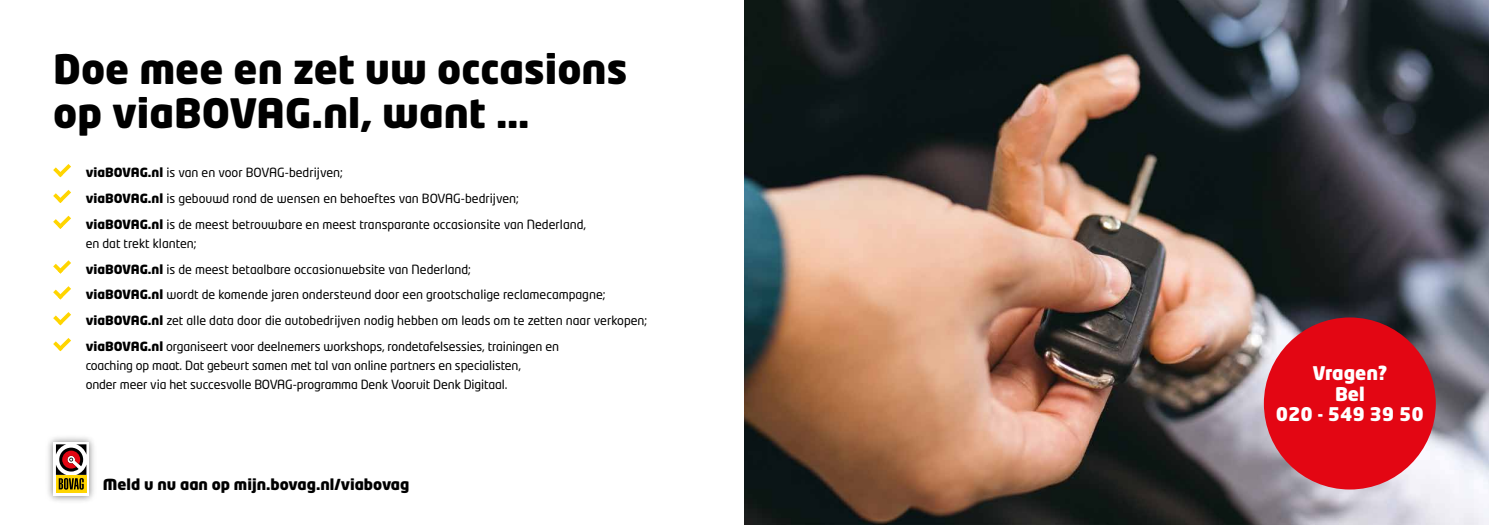
<style>
.page{position:relative;width:1489px;height:525px;background:#fff}
.page>*{position:absolute;margin:0;border:0;box-sizing:border-box;transform-origin:0 0}
.t1{font:900 40px/43.8px "Neo Tech Std";color:#000}
.t2{font:900 18.62px/20.4px "Neo Tech Std";color:#fff;text-align:center}
.t3{font:900 15px "Neo Tech Std";color:#000}
.t4{font:12.5px/25.9px "Neo Tech Std";color:#000}
.s1{font-weight:900}
</style>
<div class="page">
<img style="left:744px;top:0;width:744px;height:524px">
<svg style="left:53px;top:164px;width:18px;height:13px"></svg>
<svg style="left:53px;top:190px;width:18px;height:13px"></svg>
<svg style="left:53px;top:215px;width:18px;height:14px"></svg>
<svg style="left:53px;top:260px;width:18px;height:13px"></svg>
<svg style="left:53px;top:286px;width:18px;height:13px"></svg>
<svg style="left:53px;top:312px;width:18px;height:13px"></svg>
<svg style="left:53px;top:338px;width:18px;height:13px"></svg>
<div style="left:1263px;top:317px;width:172px;height:172px;background:#e30613;border-radius:50%"></div>
<img style="left:48px;top:437px;width:46px;height:64px">
<div style="left:53px;top:441px;width:36px;height:54px;background:linear-gradient(to right,#fefefe,#fff)"></div>
<div style="left:56px;top:474px;width:30px;height:18px;background:linear-gradient(to right,#ffd500,#ffd500)"></div>
<svg style="left:56px;top:444px;width:30px;height:45px"></svg>
<h1 class="t1" style="left:53px;top:46px;width:575px">Doe mee en zet uw occasions op viaBOVAG.nl, want …</h1>
<p class="t4" style="left:86px;top:159px;width:502px"><span class="s1">viaBOVAG.nl</span> is van en voor BOVAG-bedrijven;<br><span class="s1">viaBOVAG.nl</span> is gebouwd rond de wensen en behoeftes van BOVAG-bedrijven; <span class="s1">viaBOVAG.nl</span> is de meest betrouwbare en meest transparante occasionsite van Nederland,</p>
<p class="t4" style="left:86px;top:230px;width:563px">en dat trekt klanten;<br><span class="s1">viaBOVAG.nl</span> is de meest betaalbare occasionwebsite van Nederland;<br><span class="s1">viaBOVAG.nl</span> wordt de komende jaren ondersteund door een grootschalige reclamecampagne; <span class="s1">viaBOVAG.nl</span> zet alle data door die autobedrijven nodig hebben om leads om te zetten naar verkopen; <span class="s1">viaBOVAG.nl</span> organiseert voor deelnemers workshops, rondetafelsessies, trainingen en</p>
<p class="t4" style="left:86px;top:355px;width:437px;line-height:18.8px">coaching op maat. Dat gebeurt samen met tal van online partners en specialisten, onder meer via het succesvolle BOVAG-programma Denk Vooruit Denk Digitaal.</p>
<h2 class="t2" style="left:1275px;top:362px;width:149px">Vragen?<br>Bel<br>020 - 549 39 50</h2>
<p class="t3" style="left:103px;top:474px;width:308px">Meld u nu aan op mijn.bovag.nl/viabovag</p>
</div>
